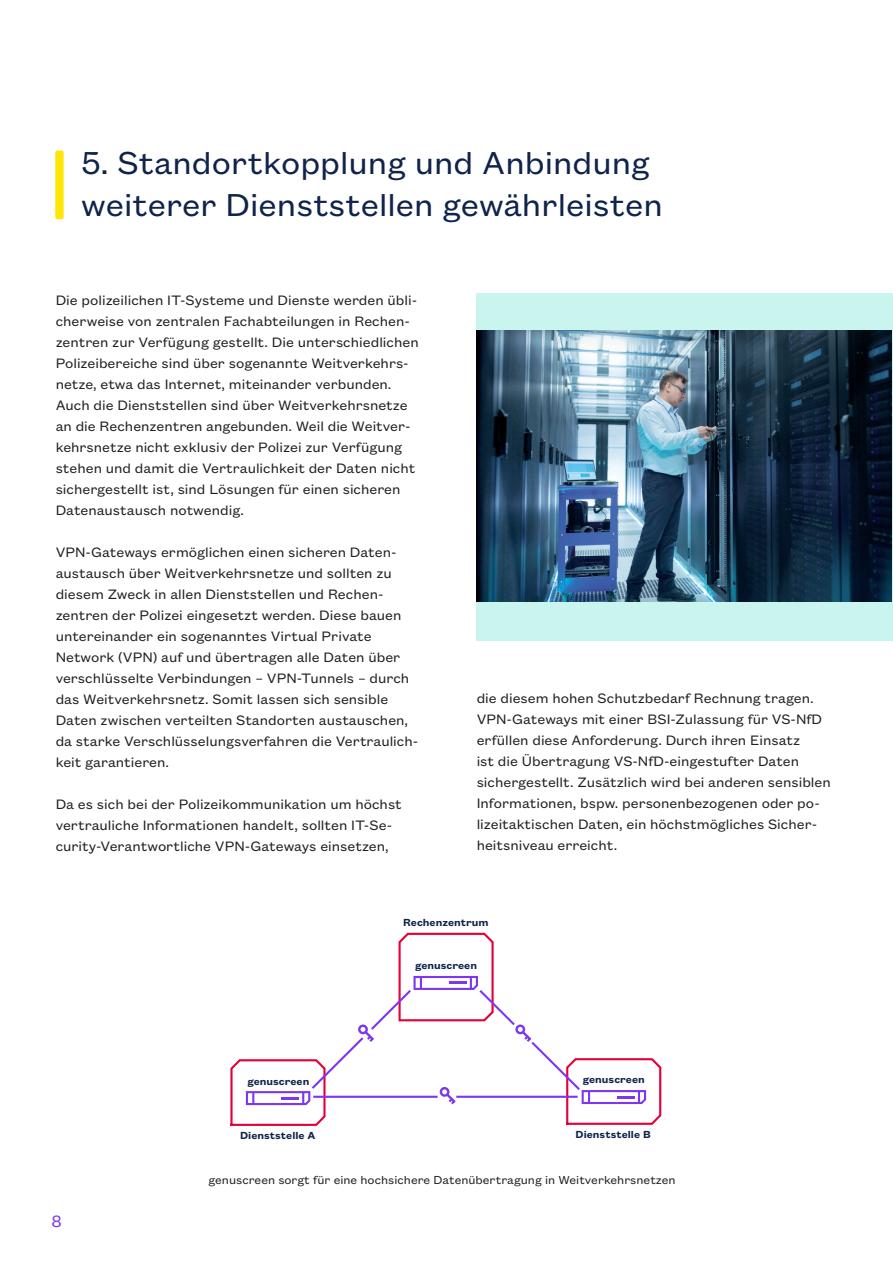
<style>
.page{position:relative;width:893px;height:1263px;background:#fff}
.page>*{position:absolute;margin:0;border:0;box-sizing:border-box;transform-origin:0 0}
.t1{font:34.8px/41.8px "Founders Grotesk Text";color:#0f234b}
.t2{font:18px "Founders Grotesk Mono";color:#7d37f0}
.t3{font:15px/21px "Founders Grotesk Text";color:#231f20}
.t4{font:12.75px "Founders Grotesk Text";color:#231f20}
.t5{font:600 11.25px "Founders Grotesk Text";color:#0f234b}
</style>
<div class="page">
<div style="left:477px;top:293px;width:416px;height:348px;background:#c9f5ee"></div>
<div style="left:55px;top:150px;width:9px;height:69px;background:#ffe606;border-radius:2px"></div>
<svg style="left:230px;top:932px;width:432px;height:194px"></svg>
<img style="left:477px;top:331px;width:415px;height:271px">
<p class="t1" style="left:81px;top:140px;width:583px">5. Standortkopplung und Anbindung weiterer Dienststellen gewährleisten</p>
<p class="t3" style="left:56px;top:289px;width:365px">Die polizeilichen IT-Systeme und Dienste werden übli&shy;cherweise von zentralen Fachabteilungen in Rechen&shy;zentren zur Verfügung gestellt. Die unterschiedlichen Polizeibereiche sind über sogenannte Weitverkehrs&shy;netze, etwa das Internet, miteinander verbunden.<br>Auch die Dienststellen sind über Weitverkehrsnetze an die Rechenzentren angebunden. Weil die Weitver&shy;kehrsnetze nicht exklusiv der Polizei zur Verfügung stehen und damit die Vertraulichkeit der Daten nicht sichergestellt ist, sind Lösungen für einen sicheren Datenaustausch notwendig.</p>
<p class="t3" style="left:56px;top:541px;width:364px">VPN-Gateways ermöglichen einen sicheren Daten&shy;austausch über Weitverkehrsnetze und sollten zu diesem Zweck in allen Dienststellen und Rechen&shy;zentren der Polizei eingesetzt werden. Diese bauen untereinander ein sogenanntes Virtual Private Network (VPN) auf und übertragen alle Daten über verschlüsselte Verbindungen – VPN-Tunnels – durch das Weitverkehrsnetz. Somit lassen sich sensible Daten zwischen verteilten Standorten austauschen, da starke Verschlüsselungsverfahren die Vertraulich&shy;keit garantieren.</p>
<p class="t3" style="left:56px;top:793px;width:348px">Da es sich bei der Polizeikommunikation um höchst vertrauliche Informationen handelt, sollten IT-Se&shy;curity-Verantwortliche VPN-Gateways einsetzen,</p>
<p class="t3" style="left:477px;top:686px;width:356px">die diesem hohen Schutzbedarf Rechnung tragen.<br>VPN-Gateways mit einer BSI-Zulassung für VS-NfD erfüllen diese Anforderung. Durch ihren Einsatz<br>ist die Übertragung VS-NfD-eingestufter Daten sichergestellt. Zusätzlich wird bei anderen sensiblen Informationen, bspw. personenbezogenen oder po&shy;lizeitaktischen Daten, ein höchstmögliches Sicher&shy;heitsniveau erreicht.</p>
<p class="t5" style="left:403px;top:915px;width:87px">Rechenzentrum</p>
<p class="t5" style="left:247px;top:1073px;width:63px">genuscreen</p>
<p class="t5" style="left:240px;top:1128px;width:77px">Dienststelle A</p>
<p class="t5" style="left:415px;top:958px;width:63px">genuscreen</p>
<p class="t5" style="left:583px;top:1072px;width:63px">genuscreen</p>
<p class="t5" style="left:576px;top:1127px;width:77px">Dienststelle B</p>
<p class="t2" style="left:51px;top:1211px;width:13px">8</p>
<p class="t4" style="left:208px;top:1171px;width:469px">genuscreen sorgt für eine hochsichere Datenübertragung in Weitverkehrsnetzen</p>
</div>
